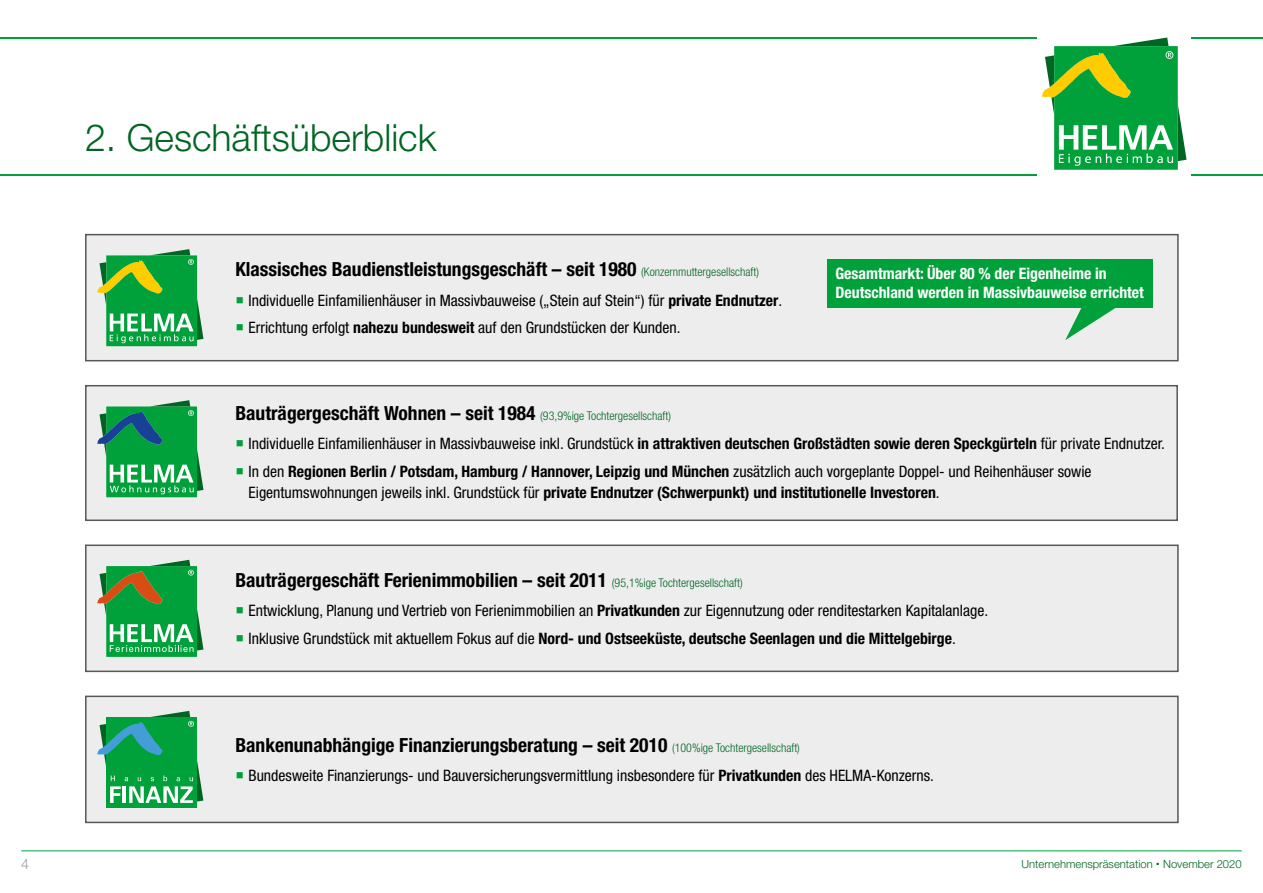
<style>
.page{position:relative;width:1263px;height:893px;background:#fff}
.page>*{position:absolute;margin:0;border:0;box-sizing:border-box;transform-origin:0 0}
.t1{font:300 37.5px "Helvetica Neue LT Std";color:#006523}
.t2{font:700 condensed 19.5px "Helvetica Neue LT Std";color:#000}
.t3{font:condensed 15.75px "Helvetica Neue LTW1 G";color:#000}
.t4{font:700 condensed 15.75px/21px "Helvetica Neue LTW1 G";color:#000}
.t5{font:700 condensed 15.75px/18.9px "Helvetica Neue LTW1 G";color:#fff}
.t6{font:300 14.25px "Helvetica Neue LT Std";color:#9d9d9c}
.t7{font:300 11.25px "Helvetica Neue LT Std";color:#006523}
.s1{font-weight:300;font-size:12px;color:#006523}
.s2{color:#00a13a}
.s3{font-weight:700}
.s4{font-weight:400}
</style>
<div class="page">
<hr style="left:21px;top:850px;width:1221px;height:1px;background:#00a13a">
<hr style="left:0;top:174px;width:1263px;height:1px;background:#00a13a">
<hr style="left:0;top:38px;width:1263px;height:1px;background:#00a13a">
<div style="left:1038px;top:0;width:153px;height:234px;background:#fff"></div>
<svg style="left:1042px;top:38px;width:144px;height:132px"></svg>
<div style="left:86px;top:235px;width:1092px;height:126px;background:#ededed"></div>
<div style="left:85px;top:234px;width:1094px;height:127px;border:2px solid #575756"></div>
<svg style="left:97px;top:249px;width:106px;height:97px"></svg>
<div style="left:86px;top:386px;width:1091px;height:134px;background:#ededed"></div>
<div style="left:85px;top:385px;width:1093px;height:136px;border:2px solid #575756"></div>
<svg style="left:97px;top:400px;width:106px;height:97px"></svg>
<div style="left:86px;top:545px;width:1092px;height:126px;background:#ededed"></div>
<div style="left:85px;top:544px;width:1094px;height:128px;border:2px solid #575756"></div>
<svg style="left:97px;top:560px;width:106px;height:97px"></svg>
<div style="left:86px;top:696px;width:1092px;height:126px;background:#ededed"></div>
<div style="left:85px;top:696px;width:1094px;height:127px;border:2px solid #575756"></div>
<svg style="left:97px;top:711px;width:106px;height:97px"></svg>
<div style="left:827px;top:259px;width:325px;height:49px;background:#00a13a"></div>
<svg style="left:1065px;top:308px;width:50px;height:32px"></svg>
<h1 class="t1" style="left:85px;top:115px;width:353px">2. Geschäftsüberblick</h1>
<p class="t2" style="left:235px;top:257px;width:525px">Klassisches Baudienstleistungsgeschäft – seit 1980 <span class="s1">(Konzernmuttergesellschaft)</span></p>
<p class="t3" style="left:235px;top:291px;width:548px"><span class="s2">○</span> Individuelle Einfamilienhäuser in Massivbauweise („Stein auf Stein“) für <span class="s3">private Endnutzer</span>.</p>
<p class="t3" style="left:235px;top:318px;width:447px"><span class="s2">○</span> Errichtung erfolgt <span class="s3">nahezu bundesweit</span> auf den Grundstücken der Kunden.</p>
<p class="t5" style="left:835px;top:264px;width:310px">Gesamtmarkt: Über 80 % der Eigenheime in<br>Deutschland werden in Massivbauweise errichtet</p>
<p class="t2" style="left:235px;top:401px;width:437px">Bauträgergeschäft Wohnen – seit 1984 <span class="s1">(93,9%ige Tochtergesellschaft)</span></p>
<p class="t3" style="left:235px;top:435px;width:931px"><span class="s2">○</span> Individuelle Einfamilienhäuser in Massivbauweise inkl. Grundstück <span class="s3">in attraktiven deutschen Großstädten sowie deren Speckgürteln</span> für private Endnutzer.</p>
<p class="t4" style="left:248px;top:461px;width:845px;text-indent:-13px"><span class="s2">○</span> <span class="s4">In den</span> Regionen Berlin / Potsdam, Hamburg / Hannover, Leipzig und München <span class="s4">zusätzlich auch vorgeplante Doppel- und Reihenhäuser sowie<br>Eigentumswohnungen jeweils inkl. Grundstück für</span> private Endnutzer (Schwerpunkt) und institutionelle Investoren<span class="s4">.</span></p>
<p class="t2" style="left:235px;top:568px;width:509px">Bauträgergeschäft Ferienimmobilien – seit 2011 <span class="s1">(95,1%ige Tochtergesellschaft)</span></p>
<p class="t3" style="left:235px;top:601px;width:754px"><span class="s2">○</span> Entwicklung, Planung und Vertrieb von Ferienimmobilien an <span class="s3">Privatkunden</span> zur Eigennutzung oder renditestarken Kapitalanlage.</p>
<p class="t4" style="left:235px;top:628px;width:722px"><span class="s2">○</span> <span class="s4">Inklusive Grundstück mit aktuellem Fokus auf die</span> Nord- und Ostseeküste, deutsche Seenlagen und die Mittelgebirge<span class="s4">.</span></p>
<p class="t2" style="left:235px;top:733px;width:566px">Bankenunabhängige Finanzierungsberatung – seit 2010 <span class="s1">(100%ige Tochtergesellschaft)</span></p>
<p class="t3" style="left:235px;top:766px;width:700px"><span class="s2">○</span> Bundesweite Finanzierungs- und Bauversicherungsvermittlung insbesondere für <span class="s3">Privatkunden</span> des HELMA-Konzerns.</p>
<p class="t6" style="left:21px;top:855px;width:9px">4</p>
<p class="t7" style="left:1021px;top:857px;width:222px">Unternehmenspräsentation November 2020</p>
</div>
